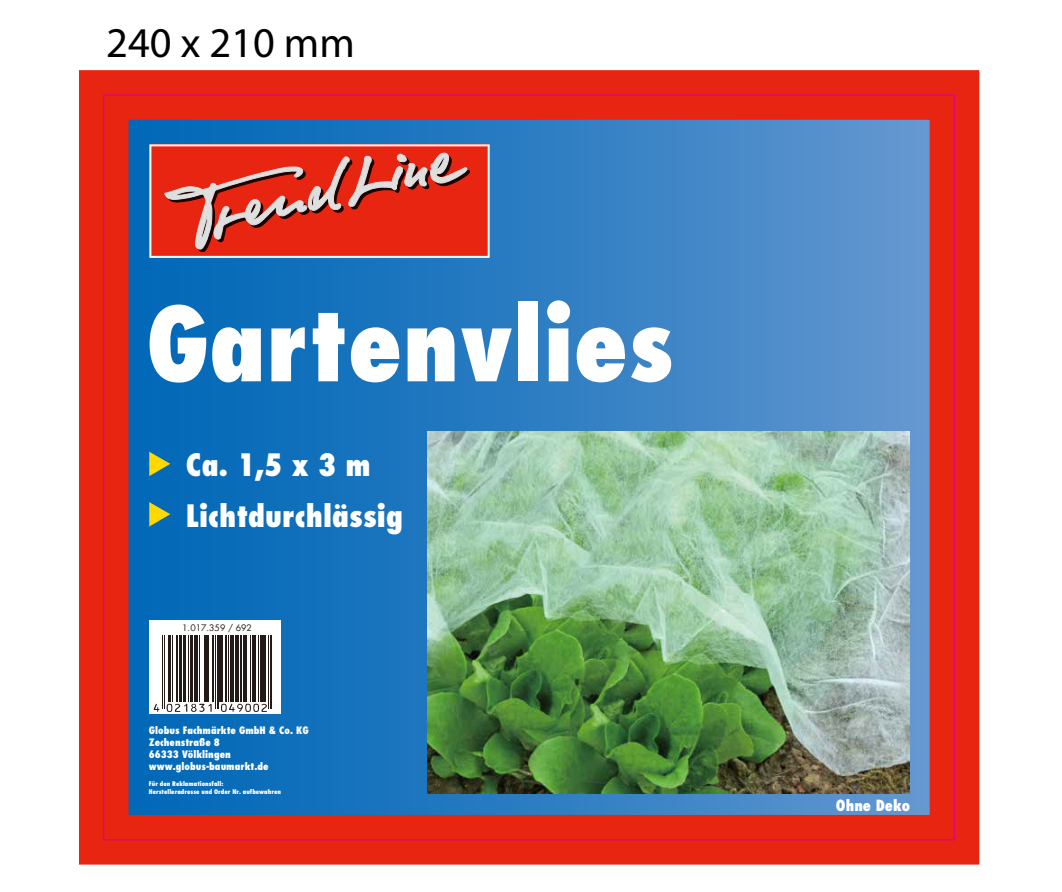
<style>
.page{position:relative;width:1062px;height:892px;background:#fff}
.page>*{position:absolute;margin:0;border:0;box-sizing:border-box;transform-origin:0 0}
.t1{font:800 condensed 100px "Futura";color:#fff}
.t2{font:42.5px "Myriad Pro";color:#000}
.t3{font:800 condensed 30px/51px "Futura";color:#fff}
.t4{font:800 condensed 15px "Futura";color:#fff}
.t5{font:800 condensed 10px/12px "Futura";color:#fff}
.t6{font:8.75px "Futura";color:#231916}
.t7{font:800 condensed 6.25px/7.5px "Futura";color:#fff}
</style>
<div class="page">
<div style="left:104px;top:95px;width:850px;height:744px;background:linear-gradient(to right,#0064b5,#6597cf)"></div>
<div style="left:79px;top:70px;width:900px;height:794px;border:50px solid #e72511"></div>
<svg style="left:149px;top:144px;width:341px;height:114px;background:#eb5141"></svg>
<svg style="left:165px;top:153px;width:304px;height:99px;background:#d74031"></svg>
<svg style="left:149px;top:502px;width:21px;height:24px"></svg>
<svg style="left:149px;top:451px;width:21px;height:25px"></svg>
<svg style="left:149px;top:619px;width:131px;height:94px"></svg>
<hr style="left:162px;top:635px;width:1px;height:74px;background:#231916">
<hr style="left:164px;top:635px;width:1px;height:74px;background:#231916">
<hr style="left:169px;top:635px;width:2px;height:66px;background:#231916">
<hr style="left:172px;top:635px;width:1px;height:66px;background:#231916">
<hr style="left:176px;top:635px;width:2px;height:66px;background:#231916">
<hr style="left:179px;top:635px;width:2px;height:66px;background:#231916">
<hr style="left:184px;top:635px;width:2px;height:66px;background:#231916">
<hr style="left:188px;top:635px;width:1px;height:66px;background:#231916">
<hr style="left:191px;top:635px;width:2px;height:66px;background:#231916">
<hr style="left:194px;top:635px;width:3px;height:66px;background:#231916">
<hr style="left:199px;top:635px;width:1px;height:66px;background:#231916">
<hr style="left:204px;top:635px;width:2px;height:66px;background:#231916">
<hr style="left:207px;top:635px;width:2px;height:66px;background:#231916">
<hr style="left:212px;top:635px;width:1px;height:66px;background:#231916">
<hr style="left:215px;top:635px;width:1px;height:74px;background:#231916">
<hr style="left:217px;top:635px;width:1px;height:74px;background:#231916">
<hr style="left:219px;top:635px;width:4px;height:66px;background:#231916">
<hr style="left:225px;top:635px;width:1px;height:66px;background:#231916">
<hr style="left:228px;top:635px;width:1px;height:66px;background:#231916">
<hr style="left:230px;top:635px;width:3px;height:66px;background:#231916">
<hr style="left:236px;top:635px;width:3px;height:66px;background:#231916">
<hr style="left:240px;top:635px;width:1px;height:66px;background:#231916">
<hr style="left:244px;top:635px;width:3px;height:66px;background:#231916">
<hr style="left:249px;top:635px;width:1px;height:66px;background:#231916">
<hr style="left:252px;top:635px;width:3px;height:66px;background:#231916">
<hr style="left:258px;top:635px;width:1px;height:66px;background:#231916">
<hr style="left:260px;top:635px;width:2px;height:66px;background:#231916">
<hr style="left:263px;top:635px;width:3px;height:66px;background:#231916">
<hr style="left:268px;top:635px;width:1px;height:74px;background:#231916">
<hr style="left:270px;top:635px;width:1px;height:74px;background:#231916">
<svg style="left:154px;top:703px;width:5px;height:8px"></svg>
<svg style="left:167px;top:703px;width:45px;height:8px"></svg>
<svg style="left:221px;top:703px;width:46px;height:8px"></svg>
<img style="left:427px;top:431px;width:482px;height:362px">
<h2 class="t2" style="left:106px;top:17px;width:250px">240 x 210 mm</h2>
<h1 class="t1" style="left:146px;top:280px;width:530px">Gartenvlies</h1>
<h3 class="t3" style="left:186px;top:438px;width:219px">Ca. 1,5 x 3 m<br>Lichtdurchlässig</h3>
<p class="t6" style="left:182px;top:621px;width:71px">1.017.359 / 692</p>
<p class="t5" style="left:149px;top:723px;width:161px">Globus Fachmärkte GmbH &amp; Co. KG<br>Zechenstraße 8<br>66333 Völklingen www.globus-baumarkt.de</p>
<p class="t7" style="left:149px;top:779px;width:134px">Für den Reklamationsfall:<br>Herstelleradresse und Order Nr. aufbewahren</p>
<h3 class="t4" style="left:836px;top:794px;width:76px">Ohne Deko</h3>
</div>
